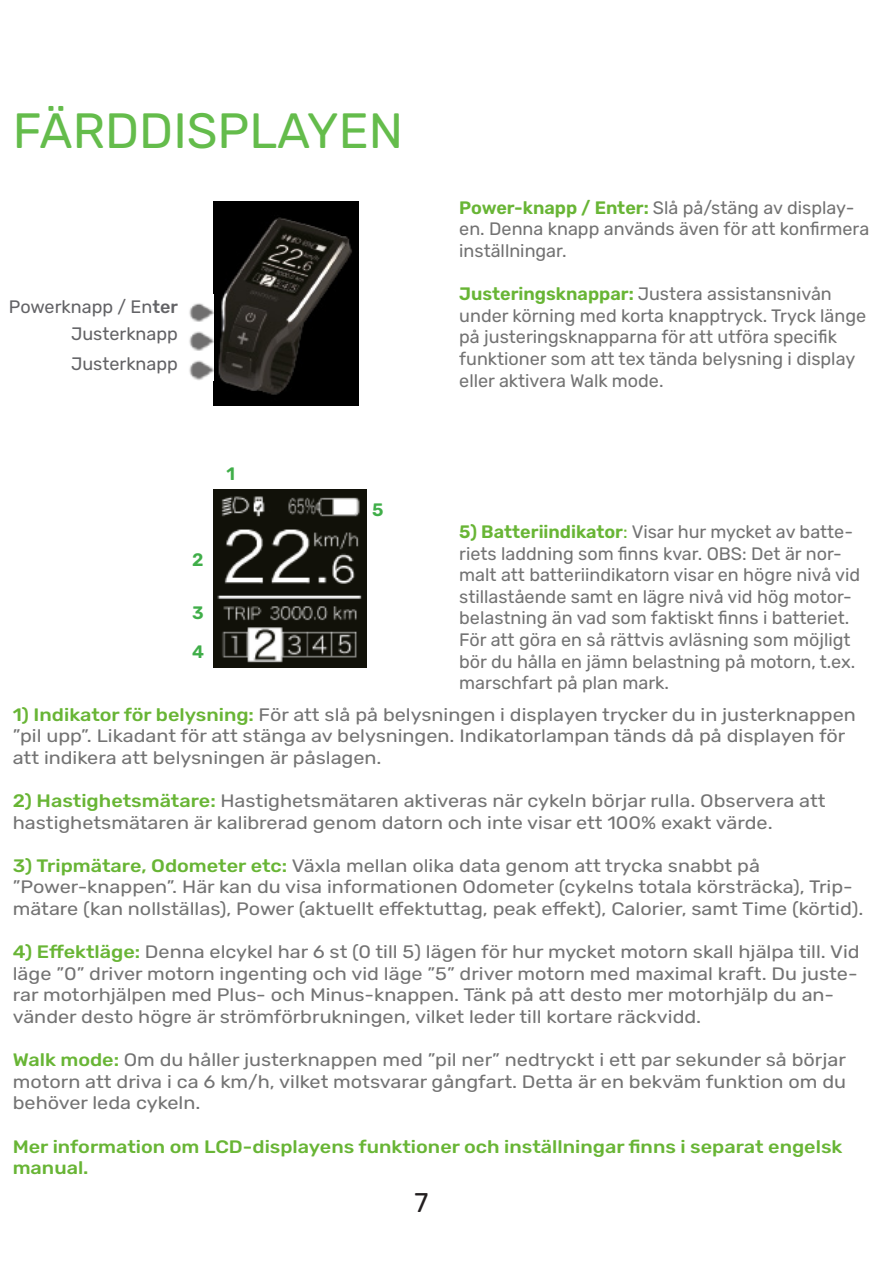
<style>
.page{position:relative;width:893px;height:1263px;background:#fff}
.page>*{position:absolute;margin:0;border:0;box-sizing:border-box;transform-origin:0 0}
.t1{font:49.5px "Rubik";color:#64bc4b}
.t2{font:27px "Rubik";color:#231f20}
.t3{font:18px/21.6px "Rubik";color:#737373;scale:1.1 1}
.t4{font:18px/21.6px "Rubik";color:#737373}
.t5{font:500 18px/21.6px "Rubik";color:#68b535;scale:1.1 1}
.t6{font:18px "Rubik";color:#636366}
.t7{font:600 18px "Rubik";color:#40ae49}
.s1{font-weight:500}
.s2{font-weight:600;color:#68b535}
.s3{color:#68b535}
.s4{font-weight:500;color:#68b535}
</style>
<div class="page">
<img style="left:214px;top:202px;width:144px;height:203px">
<img style="left:189px;top:303px;width:25px;height:77px">
<img style="left:214px;top:489px;width:153px;height:179px">
<p class="t1" style="left:13px;top:103px;width:392px">FÄRDDISPLAYEN</p>
<p class="t6" style="left:9px;top:296px;width:171px">Powerknapp / En<span class="s1">ter</span></p>
<p class="t6" style="left:71px;top:323px;width:108px">Justerknapp</p>
<p class="t6" style="left:71px;top:353px;width:108px">Justerknapp</p>
<p class="t7" style="left:226px;top:464px;width:10px">1</p>
<p class="t7" style="left:372px;top:500px;width:13px">5</p>
<p class="t4" style="left:459px;top:197px;width:411px"><span class="s2">Power-knapp / Enter:</span> Slå på/stäng av display&shy;en. Denna knapp används även för att konfirmera inställningar.</p>
<p class="t4" style="left:459px;top:284px;width:408px"><span class="s2">Justeringsknappar:</span> Justera assistansnivån under körning med korta knapptryck. Tryck länge på justeringsknapparna för att utföra specifik funktioner som att tex tända belysning i display eller aktivera Walk mode.</p>
<p class="t4" style="left:459px;top:521px;width:402px"><span class="s2">5) Batteriindikator</span><span class="s3">:</span> Visar hur mycket av batte&shy;riets laddning som finns kvar. OBS: Det är nor&shy;malt att batteriindikatorn visar en högre nivå vid stillastående samt en lägre nivå vid hög motor&shy;belastning än vad som faktiskt finns i batteriet.<br>För att göra en så rättvis avläsning som möjligt bör du hålla en jämn belastning på motorn, t.ex. marschfart på plan mark.</p>
<p class="t3" style="left:13px;top:704px;width:768px"><span class="s4">1) Indikator för belysning:</span> För att slå på belysningen i displayen trycker du in justerknappen ”pil upp”. Likadant för att stänga av belysningen. Indikatorlampan tänds då på displayen för att indikera att belysningen är påslagen.</p>
<p class="t3" style="left:13px;top:790px;width:740px"><span class="s4">2) Hastighetsmätare:</span> Hastighetsmätaren aktiveras när cykeln börjar rulla. Observera att hastighetsmätaren är kalibrerad genom datorn och inte visar ett 100% exakt värde.</p>
<p class="t3" style="left:13px;top:855px;width:775px"><span class="s4">3) Tripmätare, Odometer etc:</span> Växla mellan olika data genom att trycka snabbt på ”Power-knappen”. Här kan du visa informationen Odometer (cykelns totala körsträcka), Trip&shy;mätare (kan nollställas), Power (aktuellt effektuttag, peak effekt), Calorier, samt Time (körtid).</p>
<p class="t3" style="left:13px;top:942px;width:771px"><span class="s4">4) Effektläge:</span> Denna elcykel har 6 st (0 till 5) lägen för hur mycket motorn skall hjälpa till. Vid läge ”0” driver motorn ingenting och vid läge ”5” driver motorn med maximal kraft. Du juste&shy;rar motorhjälpen med Plus- och Minus-knappen. Tänk på att desto mer motorhjälp du an&shy;vänder desto högre är strömförbrukningen, vilket leder till kortare räckvidd.</p>
<p class="t3" style="left:13px;top:1050px;width:759px;text-align:justify"><span class="s4">Walk mode:</span> Om du håller justerknappen med ”pil ner” nedtryckt i ett par sekunder så börjar motorn att driva i ca 6 km/h, vilket motsvarar gångfart. Detta är en bekväm funktion om du behöver leda cykeln.</p>
<p class="t5" style="left:13px;top:1136px;width:756px">Mer information om LCD-displayens funktioner och inställningar finns i separat engelsk manual.</p>
<p class="t2" style="left:415px;top:1187px;width:15px">7</p>
<p class="t7" style="left:192px;top:549px;width:13px">2</p>
<p class="t7" style="left:192px;top:603px;width:13px">3</p>
<p class="t7" style="left:192px;top:641px;width:14px">4</p>
</div>
